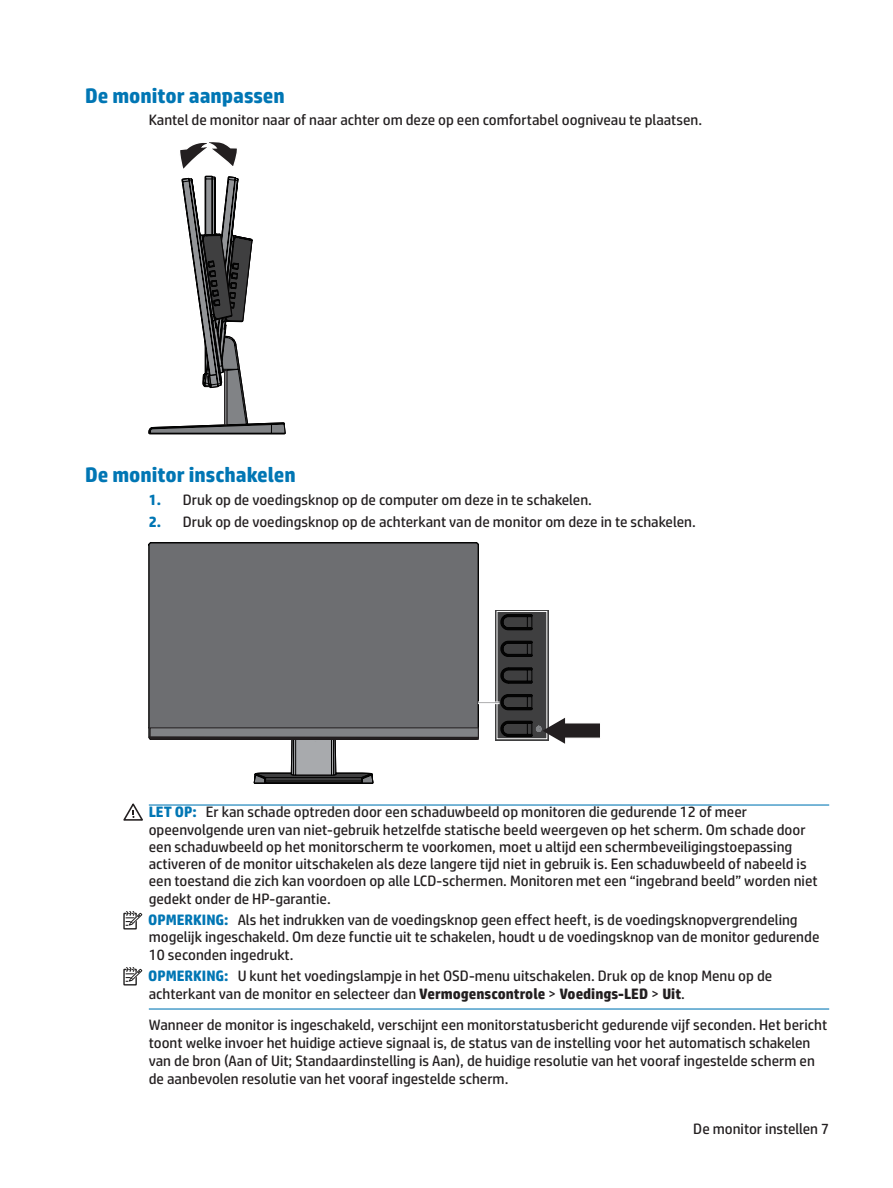
<style>
.page{position:relative;width:893px;height:1188px;background:#fff}
.page>*{position:absolute;margin:0;border:0;box-sizing:border-box;transform-origin:0 0}
.t1{font:700 21px "HP Simplified W02";color:#0076b4}
.WARNING{font:15px/17.2px "HP Simplified W02";color:#231f20}
.Body_1{font:15px/18px "HP Simplified W02";color:#231f20}
.Note{font:15px/17.2px "HP Simplified W02";color:#231f20}
.Step_1{font:15px "HP Simplified W02";color:#231f20}
.s1{font-weight:700;color:#0076b4}
.s2{font-weight:700}
</style>
<div class="page">
<hr style="left:149px;top:804px;width:680px;height:2px;background:#0076b4">
<hr style="left:149px;top:1008px;width:680px;height:2px;background:#0076b4">
<svg style="left:149px;top:142px;width:136px;height:292px"></svg>
<div style="left:563px;top:723px;width:38px;height:15px;background:#231f20"></div>
<div style="left:150px;top:543px;width:328px;height:196px;background:#6d6e71;border-radius:2px"></div>
<svg style="left:149px;top:614px;width:416px;height:170px"></svg>
<svg style="left:123px;top:803px;width:20px;height:18px"></svg>
<div style="left:123px;top:913px;width:14px;height:17px;border:1px solid #222020"></div>
<svg style="left:125px;top:911px;width:17px;height:16px"></svg>
<div style="left:123px;top:969px;width:14px;height:17px;border:1px solid #222020"></div>
<svg style="left:125px;top:967px;width:17px;height:16px"></svg>
<h3 class="t1" style="left:85px;top:82px;width:201px">De monitor aanpassen</h3>
<p class="Body_1" style="left:149px;top:111px;width:555px">Kantel de monitor naar of naar achter om deze op een comfortabel oogniveau te plaatsen.</p>
<h3 class="t1" style="left:85px;top:461px;width:212px">De monitor inschakelen</h3>
<p class="Step_1" style="left:149px;top:490px;width:445px"><span class="s1">1.</span> Druk op de voedingsknop op de computer om deze in te schakelen.</p>
<p class="Step_1" style="left:149px;top:512px;width:548px"><span class="s1">2.</span> Druk op de voedingsknop op de achterkant van de monitor om deze in te schakelen.</p>
<p class="WARNING" style="left:149px;top:804px;width:670px"><span class="s1">LET OP:</span> Er kan schade optreden door een schaduwbeeld op monitoren die gedurende 12 of meer opeenvolgende uren van niet-gebruik hetzelfde statische beeld weergeven op het scherm. Om schade door een schaduwbeeld op het monitorscherm te voorkomen, moet u altijd een schermbeveiligingstoepassing activeren of de monitor uitschakelen als deze langere tijd niet in gebruik is. Een schaduwbeeld of nabeeld is een toestand die zich kan voordoen op alle LCD-schermen. Monitoren met een “ingebrand beeld” worden niet gedekt onder de HP-garantie.</p>
<p class="Note" style="left:148px;top:911px;width:673px"><span class="s1">OPMERKING:</span> Als het indrukken van de voedingsknop geen effect heeft, is de voedingsknopvergrendeling mogelijk ingeschakeld. Om deze functie uit te schakelen, houdt u de voedingsknop van de monitor gedurende<br>10 seconden ingedrukt.</p>
<p class="Note" style="left:148px;top:967px;width:625px;line-height:18px"><span class="s1">OPMERKING:</span> U kunt het voedingslampje in het OSD-menu uitschakelen. Druk op de knop Menu op de achterkant van de monitor en selecteer dan <span class="s2">Vermogenscontrole</span> &gt; <span class="s2">Voedings-LED</span> &gt; <span class="s2">Uit</span>.</p>
<p class="Body_1" style="left:149px;top:1016px;width:680px">Wanneer de monitor is ingeschakeld, verschijnt een monitorstatusbericht gedurende vijf seconden. Het bericht toont welke invoer het huidige actieve signaal is, de status van de instelling voor het automatisch schakelen van de bron (Aan of Uit; Standaardinstelling is Aan), de huidige resolutie van het vooraf ingestelde scherm en de aanbevolen resolutie van het vooraf ingestelde scherm.</p>
<p class="WARNING" style="left:693px;top:1120px;width:137px">De monitor instellen 7</p>
</div>
